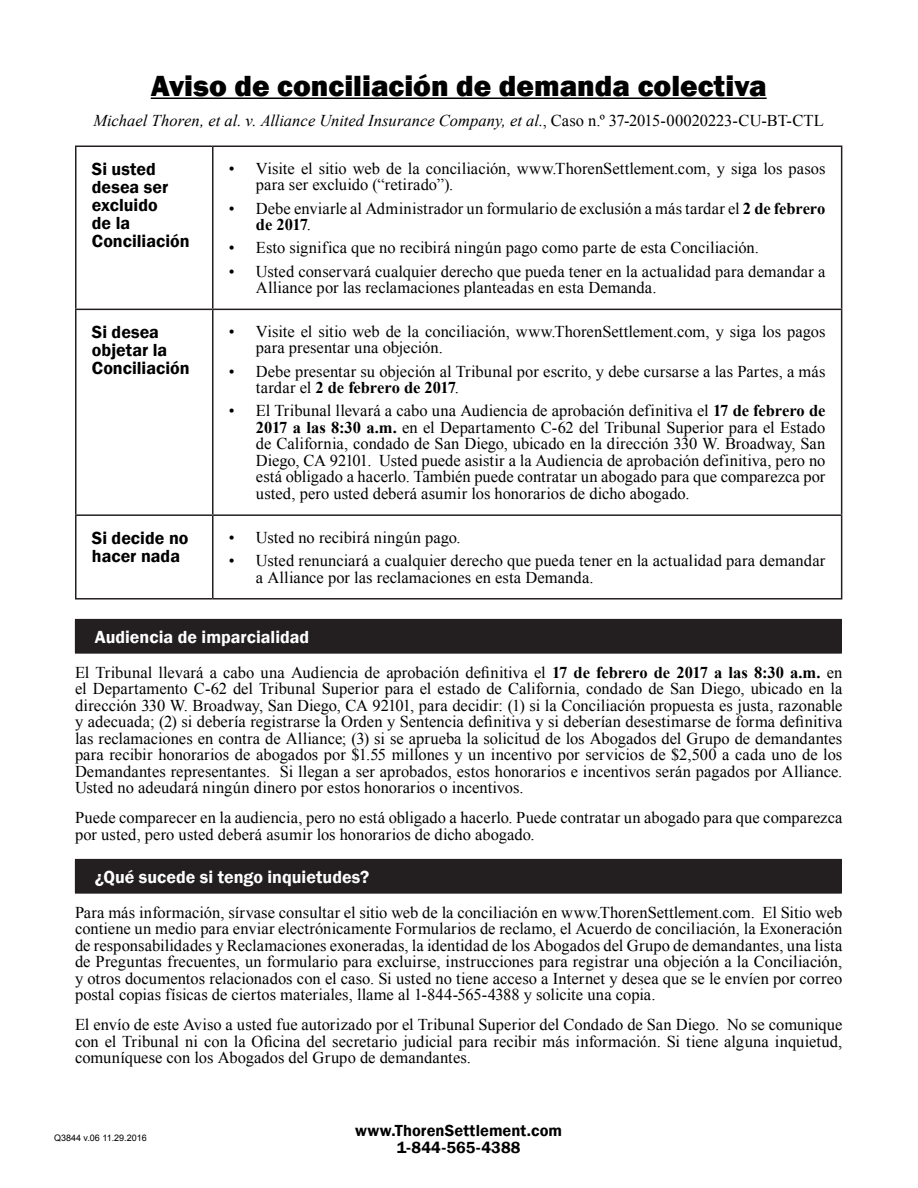
<style>
.page{position:relative;width:918px;height:1188px;background:#fff}
.page>*{position:absolute;margin:0;border:0;box-sizing:border-box;transform-origin:0 0}
.t1{font:800 30px "Franklin Gothic";color:#000}
.t2{font:600 18px/18px "Franklin Gothic";color:#000}
.t3{font:600 18px "Franklin Gothic";color:#fff}
.t4{font:16.5px/16.5px "Times New Roman";color:#000}
.t5{font:italic 16.5px "Times New Roman";letter-spacing:.005em;color:#000}
.t6{font:600 16.5px/16.5px "Franklin Gothic";letter-spacing:.005em;color:#000;text-align:center}
.t7{font:9px "Arial";color:#000}
.s1{font-style:normal}
.s2{font-weight:700}
</style>
<div class="page">
<hr style="left:151px;top:98px;width:616px;height:1px;background:#000">
<hr style="left:75px;top:146px;width:138px;height:1px;background:#231f20">
<hr style="left:75px;top:147px;width:1px;height:162px;background:#231f20">
<hr style="left:213px;top:146px;width:629px;height:1px;background:#231f20">
<hr style="left:212px;top:147px;width:2px;height:162px;background:#231f20">
<hr style="left:841px;top:147px;width:1px;height:162px;background:#231f20">
<hr style="left:75px;top:309px;width:138px;height:1px;background:#231f20">
<hr style="left:75px;top:310px;width:1px;height:204px;background:#231f20">
<hr style="left:213px;top:309px;width:629px;height:1px;background:#231f20">
<hr style="left:212px;top:310px;width:2px;height:204px;background:#231f20">
<hr style="left:841px;top:310px;width:1px;height:204px;background:#231f20">
<hr style="left:75px;top:514px;width:138px;height:2px;background:#231f20">
<hr style="left:75px;top:516px;width:1px;height:82px;background:#231f20">
<hr style="left:213px;top:514px;width:629px;height:2px;background:#231f20">
<hr style="left:212px;top:516px;width:2px;height:82px;background:#231f20">
<hr style="left:841px;top:516px;width:1px;height:82px;background:#231f20">
<hr style="left:75px;top:598px;width:138px;height:2px;background:#231f20">
<hr style="left:213px;top:598px;width:629px;height:2px;background:#231f20">
<div style="left:75px;top:619px;width:766px;height:34px;background:#231f20"></div>
<hr style="left:75px;top:619px;width:767px;height:1px;background:#231f20">
<hr style="left:841px;top:620px;width:1px;height:33px;background:#231f20">
<hr style="left:75px;top:653px;width:767px;height:1px;background:#231f20">
<div style="left:75px;top:859px;width:766px;height:34px;background:#231f20"></div>
<hr style="left:75px;top:859px;width:767px;height:1px;background:#231f20">
<hr style="left:841px;top:860px;width:1px;height:33px;background:#231f20">
<hr style="left:75px;top:893px;width:767px;height:1px;background:#231f20">
<h1 class="t1" style="left:151px;top:67px;width:617px">Aviso de conciliación de demanda colectiva</h1>
<p class="t5" style="left:93px;top:109px;width:732px">Michael Thoren, et al. v. Alliance United Insurance Company, et al.<span class="s1">, Caso n.º 37-2015-00020223-CU-BT-CTL</span></p>
<p class="t2" style="left:92px;top:160px;width:99px">Si usted desea ser excluido<br>de la<br>Conciliación</p>
<p class="t4" style="left:256px;top:160px;width:571px;text-indent:-27px">• Visite el sitio web de la conciliación, www.ThorenSettlement.com, y siga los pasos para ser excluido (“retirado”).</p>
<p class="t4" style="left:256px;top:200px;width:571px;text-indent:-27px">• Debe enviarle al Administrador un formulario de exclusión a más tardar el <span class="s2">2 de febrero de 2017</span>.</p>
<p class="t4" style="left:229px;top:239px;width:532px">• Esto significa que no recibirá ningún pago como parte de esta Conciliación.</p>
<p class="t4" style="left:256px;top:263px;width:571px;text-indent:-27px">• Usted conservará cualquier derecho que pueda tener en la actualidad para demandar a<br>Alliance por las reclamaciones planteadas en esta Demanda.</p>
<p class="t2" style="left:92px;top:323px;width:99px">Si desea objetar la<br>Conciliación</p>
<p class="t4" style="left:256px;top:323px;width:571px;text-indent:-27px">• Visite el sitio web de la conciliación, www.ThorenSettlement.com, y siga los pagos para presentar una objeción.</p>
<p class="t4" style="left:256px;top:363px;width:571px;text-indent:-27px">• Debe presentar su objeción al Tribunal por escrito, y debe cursarse a las Partes, a más tardar el <span class="s2">2 de febrero de 2017</span>.</p>
<p class="t4" style="left:256px;top:402px;width:571px;text-align:justify;text-indent:-27px">• El Tribunal llevará a cabo una Audiencia de aprobación definitiva el <span class="s2">17 de febrero de 2017 a las 8:30 a.m.</span> en el Departamento C-62 del Tribunal Superior para el Estado de California, condado de San Diego, ubicado en la dirección 330 W. Broadway, San Diego, CA 92101. Usted puede asistir a la Audiencia de aprobación definitiva, pero no está obligado a hacerlo. También puede contratar un abogado para que comparezca por usted, pero usted deberá asumir los honorarios de dicho abogado.</p>
<p class="t2" style="left:92px;top:529px;width:98px">Si decide no hacer nada</p>
<p class="t4" style="left:229px;top:529px;width:233px">• Usted no recibirá ningún pago.</p>
<p class="t4" style="left:256px;top:552px;width:571px;text-indent:-27px">• Usted renunciará a cualquier derecho que pueda tener en la actualidad para demandar a Alliance por las reclamaciones en esta Demanda.</p>
<p class="t3" style="left:95px;top:625px;width:216px">Audiencia de imparcialidad</p>
<p class="t4" style="left:75px;top:664px;width:769px;text-align:justify">El Tribunal llevará a cabo una Audiencia de aprobación definitiva el <span class="s2">17 de febrero de 2017 a las 8:30 a.m.</span> en el Departamento C-62 del Tribunal Superior para el estado de California, condado de San Diego, ubicado en la dirección 330 W. Broadway, San Diego, CA 92101, para decidir: (1) si la Conciliación propuesta es justa, razonable y adecuada; (2) si debería registrarse la Orden y Sentencia definitiva y si deberían desestimarse de forma definitiva las reclamaciones en contra de Alliance; (3) si se aprueba la solicitud de los Abogados del Grupo de demandantes para recibir honorarios de abogados por $1.55 millones y un incentivo por servicios de $2,500 a cada uno de los Demandantes representantes. Si llegan a ser aprobados, estos honorarios e incentivos serán pagados por Alliance.<br>Usted no adeudará ningún dinero por estos honorarios o incentivos.</p>
<p class="t4" style="left:75px;top:809px;width:769px">Puede comparecer en la audiencia, pero no está obligado a hacerlo. Puede contratar un abogado para que comparezca por usted, pero usted deberá asumir los honorarios de dicho abogado.</p>
<p class="t3" style="left:95px;top:865px;width:276px">¿Qué sucede si tengo inquietudes?</p>
<p class="t4" style="left:75px;top:904px;width:769px;text-align:justify">Para más información, sírvase consultar el sitio web de la conciliación en www.ThorenSettlement.com. El Sitio web contiene un medio para enviar electrónicamente Formularios de reclamo, el Acuerdo de conciliación, la Exoneración de responsabilidades y Reclamaciones exoneradas, la identidad de los Abogados del Grupo de demandantes, una lista de Preguntas frecuentes, un formulario para excluirse, instrucciones para registrar una objeción a la Conciliación, y otros documentos relacionados con el caso. Si usted no tiene acceso a Internet y desea que se le envíen por correo postal copias físicas de ciertos materiales, llame al 1-844-565-4388 y solicite una copia.</p>
<p class="t4" style="left:75px;top:1016px;width:769px;text-align:justify">El envío de este Aviso a usted fue autorizado por el Tribunal Superior del Condado de San Diego. No se comunique con el Tribunal ni con la Oficina del secretario judicial para recibir más información. Si tiene alguna inquietud, comuníquese con los Abogados del Grupo de demandantes.</p>
<p class="t7" style="left:54px;top:1131px;width:94px">Q3844 v.06 11.29.2016</p>
<p class="t6" style="left:355px;top:1122px;width:208px">www.ThorenSettlement.com<br>1-844-565-4388</p>
</div>
